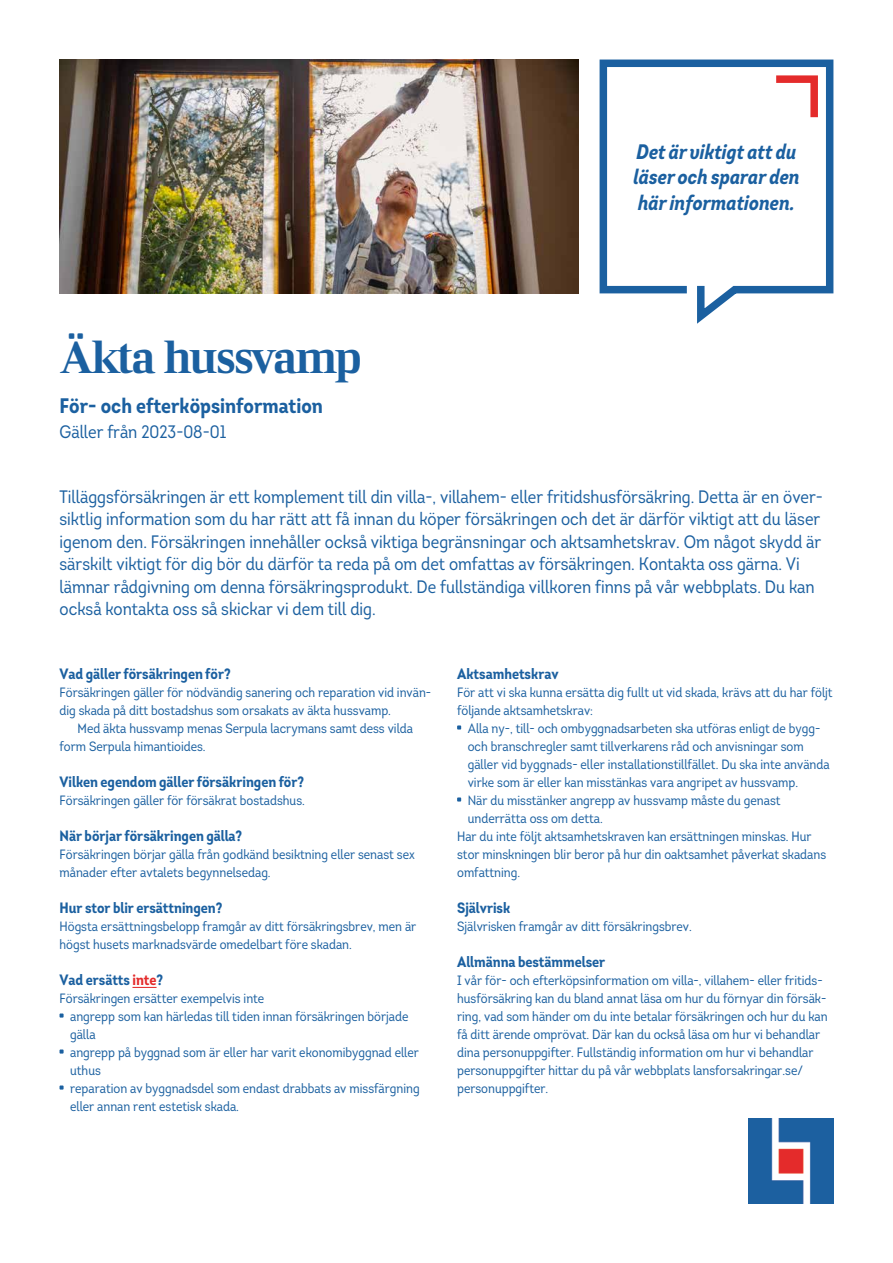
<style>
.page{position:relative;width:893px;height:1263px;background:#fff}
.page>*{position:absolute;margin:0;border:0;box-sizing:border-box;transform-origin:0 0}
.t1{font:45px "LF Rubrik 2";letter-spacing:-.06em;color:#1b60a0}
.t2{font:italic 700 21px/25.5px "Intro Cond";color:#1b60a0}
.t3{font:700 21px "Intro Cond UDP";color:#1b60a0}
.t4{font:18px/22.5px "Intro Cond UDP";color:#1b60a0}
.t5{font:700 15px "Intro Cond UDP";color:#1b60a0}
.t6{font:13.5px/18px "Intro Cond UDP";color:#1b60a0}
.s1{color:#e42b2b}
</style>
<div class="page">
<img style="left:748px;top:1118px;width:85px;height:85px">
<svg style="left:132px;top:987px;width:25px;height:1px"></svg>
<svg style="left:60px;top:1013px;width:4px;height:4px"></svg>
<svg style="left:60px;top:1049px;width:4px;height:4px"></svg>
<svg style="left:60px;top:1085px;width:4px;height:4px"></svg>
<svg style="left:457px;top:725px;width:4px;height:4px"></svg>
<svg style="left:457px;top:797px;width:4px;height:4px"></svg>
<img style="left:60px;top:60px;width:518px;height:233px">
<svg style="left:599px;top:59px;width:235px;height:265px"></svg>
<svg style="left:769px;top:72px;width:53px;height:53px"></svg>
<h1 class="t1" style="left:60px;top:329px;width:303px">Äkta hussvamp</h1>
<h2 class="t3" style="left:60px;top:392px;width:265px">För- och efterköpsinformation</h2>
<h3 class="t4" style="left:60px;top:420px;width:168px">Gäller från 2023-08-01</h3>
<h2 class="t2" style="left:633px;top:139px;width:168px">Det är viktigt att du läser och sparar den här informationen.</h2>
<p class="t4" style="left:60px;top:485px;width:765px">Tilläggsförsäkringen är ett komplement till din villa-, villahem- eller fritidshusförsäkring. Detta är en över&shy;siktlig information som du har rätt att få innan du köper försäkringen och det är därför viktigt att du läser igenom den. Försäkringen innehåller också viktiga begränsningar och aktsamhetskrav. Om något skydd är särskilt viktigt för dig bör du därför ta reda på om det omfattas av försäkringen. Kontakta oss gärna. Vi lämnar rådgivning om denna försäkringsprodukt. De fullständiga villkoren finns på vår webbplats. Du kan också kontakta oss så skickar vi dem till dig.</p>
<p class="t5" style="left:60px;top:664px;width:173px">Vad gäller försäkringen för?</p>
<p class="t6" style="left:60px;top:683px;width:373px">Försäkringen gäller för nödvändig sanering och reparation vid invän&shy;dig skada på ditt bostadshus som orsakats av äkta hussvamp.</p>
<p class="t6" style="left:60px;top:719px;width:355px;text-indent:18px">Med äkta hussvamp menas Serpula lacrymans samt dess vilda form Serpula himantioides.</p>
<p class="t5" style="left:60px;top:772px;width:246px">Vilken egendom gäller försäkringen för?</p>
<p class="t6" style="left:60px;top:791px;width:247px">Försäkringen gäller för försäkrat bostadshus.</p>
<p class="t5" style="left:60px;top:826px;width:184px">När börjar försäkringen gälla?</p>
<p class="t6" style="left:60px;top:845px;width:357px">Försäkringen börjar gälla från godkänd besiktning eller senast sex månader efter avtalets begynnelsedag.</p>
<p class="t5" style="left:60px;top:898px;width:164px">Hur stor blir ersättningen?</p>
<p class="t6" style="left:60px;top:917px;width:358px">Högsta ersättningsbelopp framgår av ditt försäkringsbrev, men är högst husets marknadsvärde omedelbart före skadan.</p>
<p class="t5" style="left:60px;top:970px;width:105px">Vad ersätts <span class="s1">inte</span>?</p>
<p class="t6" style="left:70px;top:989px;width:351px;text-indent:-11px">Försäkringen ersätter exempelvis inte<br>angrepp som kan härledas till tiden innan försäkringen började gälla<br>angrepp på byggnad som är eller har varit ekonomibyggnad eller uthus<br>reparation av byggnadsdel som endast drabbats av missfärgning eller annan rent estetisk skada.</p>
<p class="t5" style="left:457px;top:664px;width:103px">Aktsamhetskrav</p>
<p class="t6" style="left:457px;top:683px;width:377px">För att vi ska kunna ersätta dig fullt ut vid skada, krävs att du har följt följande aktsamhetskrav:</p>
<p class="t6" style="left:468px;top:719px;width:354px">Alla ny-, till- och ombyggnadsarbeten ska utföras enligt de bygg-</p>
<p class="t6" style="left:468px;top:737px;width:337px">och branschregler samt tillverkarens råd och anvisningar som</p>
<p class="t6" style="left:468px;top:755px;width:363px">gäller vid byggnads- eller installationstillfället. Du ska inte använda</p>
<p class="t6" style="left:468px;top:773px;width:332px">virke som är eller kan misstänkas vara angripet av hussvamp.</p>
<p class="t6" style="left:468px;top:791px;width:314px">När du misstänker angrepp av hussvamp måste du genast</p>
<p class="t6" style="left:468px;top:809px;width:137px">underrätta oss om detta.</p>
<p class="t6" style="left:457px;top:827px;width:356px">Har du inte följt aktsamhetskraven kan ersättningen minskas. Hur</p>
<p class="t6" style="left:457px;top:845px;width:370px">stor minskningen blir beror på hur din oaktsamhet påverkat skadans</p>
<p class="t6" style="left:457px;top:863px;width:65px">omfattning.</p>
<p class="t5" style="left:457px;top:898px;width:55px">Självrisk</p>
<p class="t6" style="left:457px;top:917px;width:236px">Självrisken framgår av ditt försäkringsbrev.</p>
<p class="t5" style="left:457px;top:952px;width:150px">Allmänna bestämmelser</p>
<p class="t6" style="left:457px;top:971px;width:372px">I vår för- och efterköpsinformation om villa-, villahem- eller fritids&shy;husförsäkring kan du bland annat läsa om hur du förnyar din försäk&shy;ring, vad som händer om du inte betalar försäkringen och hur du kan få ditt ärende omprövat. Där kan du också läsa om hur vi behandlar dina personuppgifter. Fullständig information om hur vi behandlar personuppgifter hittar du på vår webbplats lansforsakringar.se/ personuppgifter.</p>
</div>
